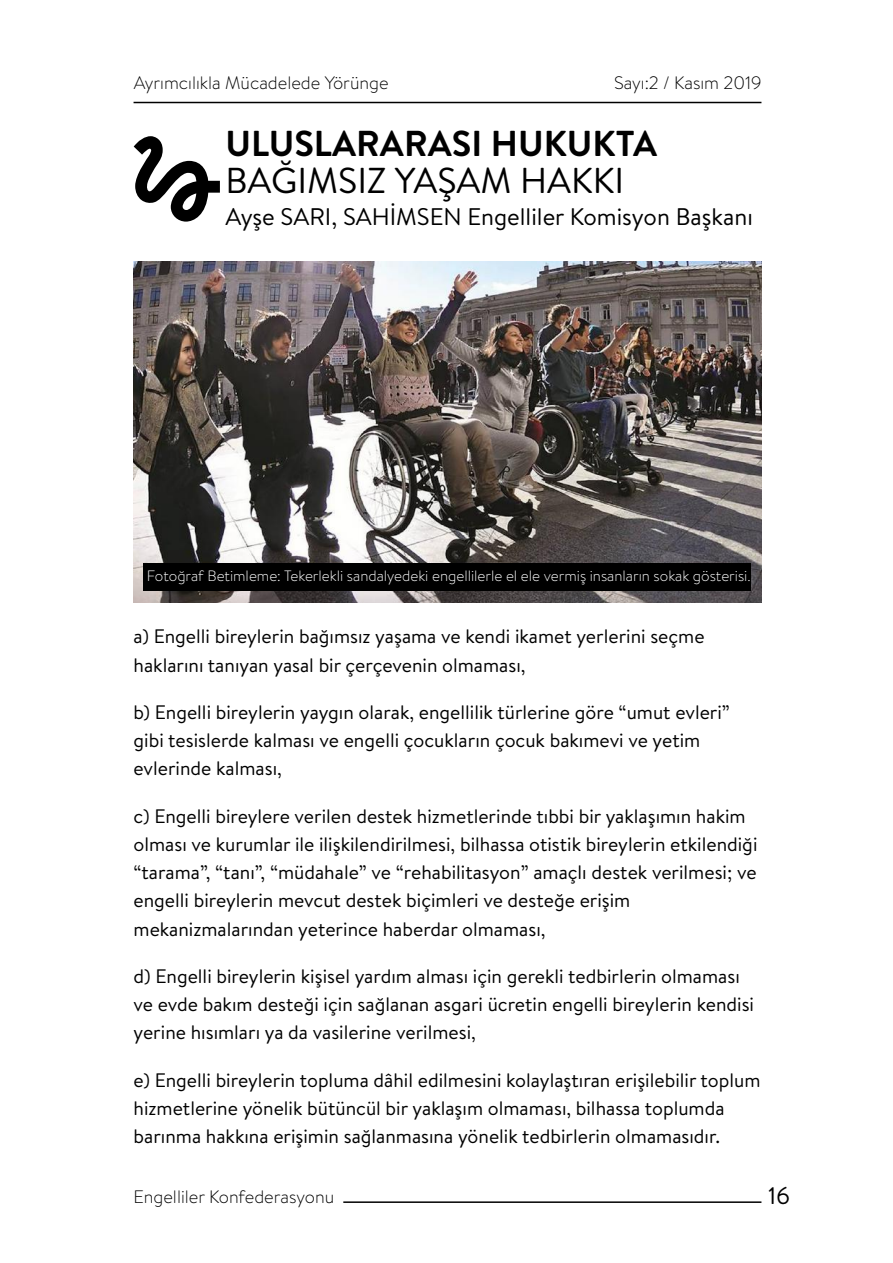
<style>
.page{position:relative;width:893px;height:1263px;background:#fff}
.page>*{position:absolute;margin:0;border:0;box-sizing:border-box;transform-origin:0 0}
.t1{font:700 36px "Brandon Text";color:#000}
.t2{font:36px "Brandon Text";color:#000}
.t3{font:24px "Brandon Text";color:#000}
.t4{font:19.5px/28.2px "Brandon Text";color:#000}
.t5{font:300 18px "Brandon Text";color:#000}
.t6{font:300 15px "Brandon Text";color:#fff}
</style>
<div class="page">
<svg style="left:134px;top:136px;width:86px;height:86px"></svg>
<img style="left:134px;top:262px;width:628px;height:340px">
<hr style="left:134px;top:102px;width:627px;height:1px;background:#000">
<hr style="left:343px;top:1201px;width:418px;height:2px;background:#000">
<div style="left:143px;top:563px;width:608px;height:27px;background:#000"></div>
<p class="t5" style="left:134px;top:70px;width:256px">Ayrımcılıkla Mücadelede Yörünge</p>
<p class="t5" style="left:614px;top:70px;width:149px">Sayı:2 / Kasım 2019</p>
<h1 class="t1" style="left:225px;top:119px;width:433px">ULUSLARARASI HUKUKTA</h1>
<h1 class="t2" style="left:225px;top:156px;width:400px">BAĞIMSIZ YAŞAM HAKKI</h1>
<p class="t3" style="left:225px;top:200px;width:529px">Ayşe SARI, SAHİMSEN Engelliler Komisyon Başkanı</p>
<p class="t6" style="left:147px;top:566px;width:605px">Fotoğraf Betimleme: Tekerlekli sandalyedeki engellilerle el ele vermiş insanların sokak gösterisi.</p>
<p class="t4" style="left:134px;top:622px;width:573px">a) Engelli bireylerin bağımsız yaşama ve kendi ikamet yerlerini seçme haklarını tanıyan yasal bir çerçevenin olmaması,</p>
<p class="t4" style="left:134px;top:697px;width:598px">b) Engelli bireylerin yaygın olarak, engellilik türlerine göre “umut evleri” gibi tesislerde kalması ve engelli çocukların çocuk bakımevi ve yetim evlerinde kalması,</p>
<p class="t4" style="left:134px;top:801px;width:625px">c) Engelli bireylere verilen destek hizmetlerinde tıbbi bir yaklaşımın hakim olması ve kurumlar ile ilişkilendirilmesi, bilhassa otistik bireylerin etkilendiği “tarama”, “tanı”, “müdahale” ve “rehabilitasyon” amaçlı destek verilmesi; ve engelli bireylerin mevcut destek biçimleri ve desteğe erişim mekanizmalarından yeterince haberdar olmaması,</p>
<p class="t4" style="left:134px;top:961px;width:622px">d) Engelli bireylerin kişisel yardım alması için gerekli tedbirlerin olmaması ve evde bakım desteği için sağlanan asgari ücretin engelli bireylerin kendisi yerine hısımları ya da vasilerine verilmesi,</p>
<p class="t4" style="left:134px;top:1065px;width:628px">e) Engelli bireylerin topluma dâhil edilmesini kolaylaştıran erişilebilir toplum hizmetlerine yönelik bütüncül bir yaklaşım olmaması, bilhassa toplumda barınma hakkına erişimin sağlanmasına yönelik tedbirlerin olmamasıdır.</p>
<p class="t5" style="left:134px;top:1185px;width:202px">Engelliler Konfederasyonu</p>
<p class="t3" style="left:768px;top:1179px;width:23px">16</p>
</div>
